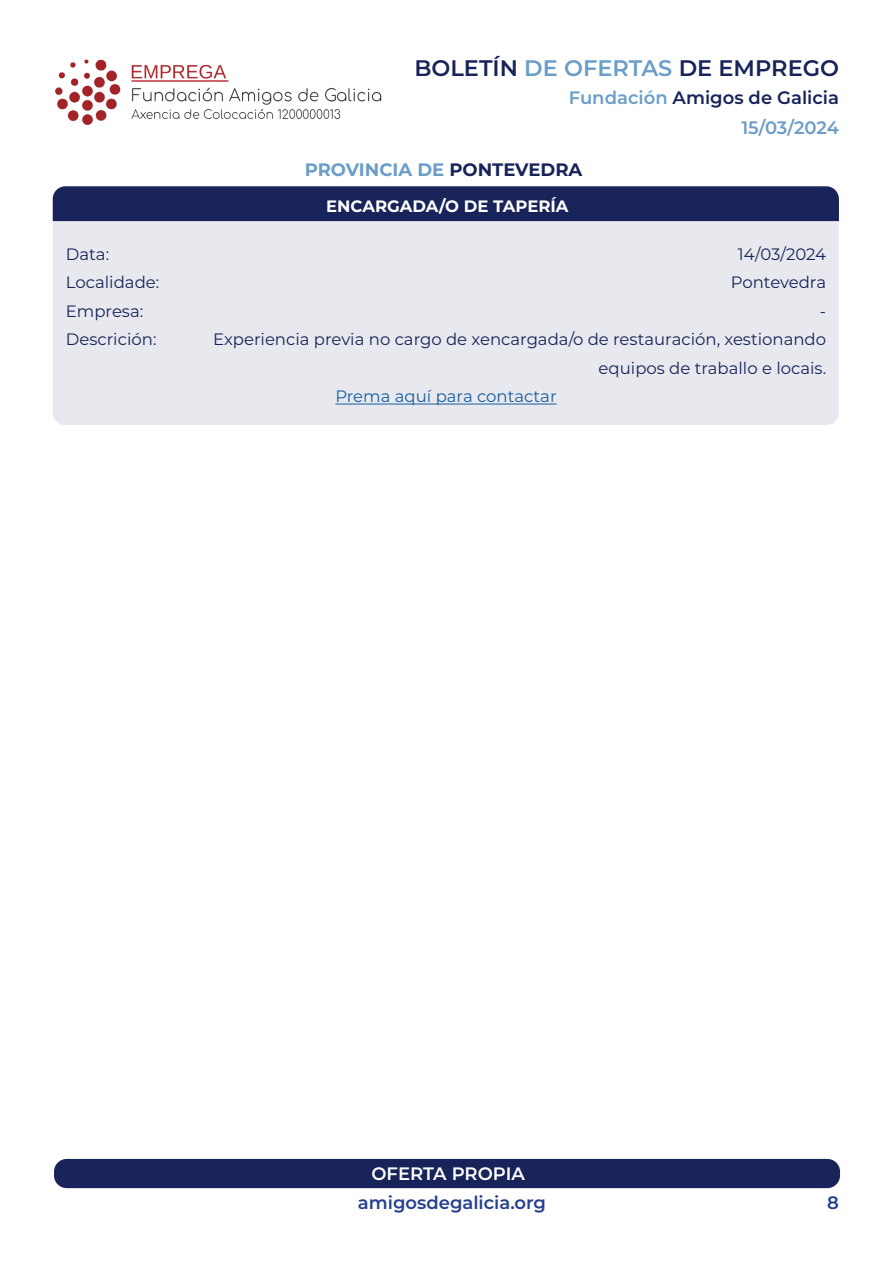
<style>
.page{position:relative;width:893px;height:1263px;background:#fff}
.page>*{position:absolute;margin:0;border:0;box-sizing:border-box;transform-origin:0 0}
.t1{font:600 22.5px "Montserrat";color:#172359}
.t2{font:600 18px "Montserrat";color:#172359}
.t3{font:700 18px "Montserrat";color:#6a9dc8}
.t4{font:600 18px "Montserrat";color:#253f8e}
.t5{font:600 18px "Montserrat";color:#fff}
.t6{font:600 18px "Montserrat";letter-spacing:-.005em;color:#6a9dc8}
.t7{font:16.5px/28.5px "Montserrat";color:#172359;text-align:right}
.t8{font:16.5px "Montserrat";color:#175d9e}
.t9{font:700 16.5px "Montserrat";color:#fff}
.s1{color:#6a9dc8}
.s2{color:#172359}
</style>
<div class="page">
<img style="left:55px;top:59px;width:327px;height:66px">
<div style="left:53px;top:221px;width:786px;height:204px;background:#e8e9ee"></div>
<div style="left:53px;top:186px;width:786px;height:35px;background:#172359"></div>
<hr style="left:335px;top:404px;width:222px;height:1px;background:#175d9e">
<div style="left:54px;top:1159px;width:786px;height:29px;background:#172359;border-radius:13px"></div>
<h1 class="t1" style="left:414px;top:52px;width:426px">BOLETÍN <span class="s1">DE OFERTAS</span> DE EMPREGO</h1>
<p class="t2" style="left:569px;top:85px;width:272px"><span class="s1">Fundación</span> Amigos de Galicia</p>
<p class="t3" style="left:305px;top:156px;width:279px">PROVINCIA DE <span class="s2">PONTEVEDRA</span></p>
<p class="t9" style="left:326px;top:194px;width:244px">ENCARGADA/O DE TAPERÍA</p>
<p class="t6" style="left:741px;top:115px;width:99px">15/03/2024</p>
<p class="t7" style="left:66px;top:239px;width:45px">Data:</p>
<p class="t7" style="left:738px;top:239px;width:90px">14/03/2024</p>
<p class="t7" style="left:66px;top:268px;width:95px">Localidade:</p>
<p class="t7" style="left:731px;top:268px;width:97px">Pontevedra</p>
<p class="t7" style="left:66px;top:296px;width:79px">Empresa:</p>
<p class="t7" style="left:820px;top:296px;width:8px">-</p>
<p class="t7" style="left:66px;top:325px;width:92px">Descrición:</p>
<p class="t7" style="left:213px;top:325px;width:614px">Experiencia previa no cargo de xencargada/o de restauración, xestionando equipos de traballo e locais.</p>
<p class="t8" style="left:335px;top:385px;width:223px">Prema aquí para contactar</p>
<p class="t5" style="left:371px;top:1161px;width:155px">OFERTA PROPIA</p>
<p class="t4" style="left:358px;top:1190px;width:190px">amigosdegalicia.org</p>
<p class="t4" style="left:827px;top:1190px;width:13px">8</p>
</div>
